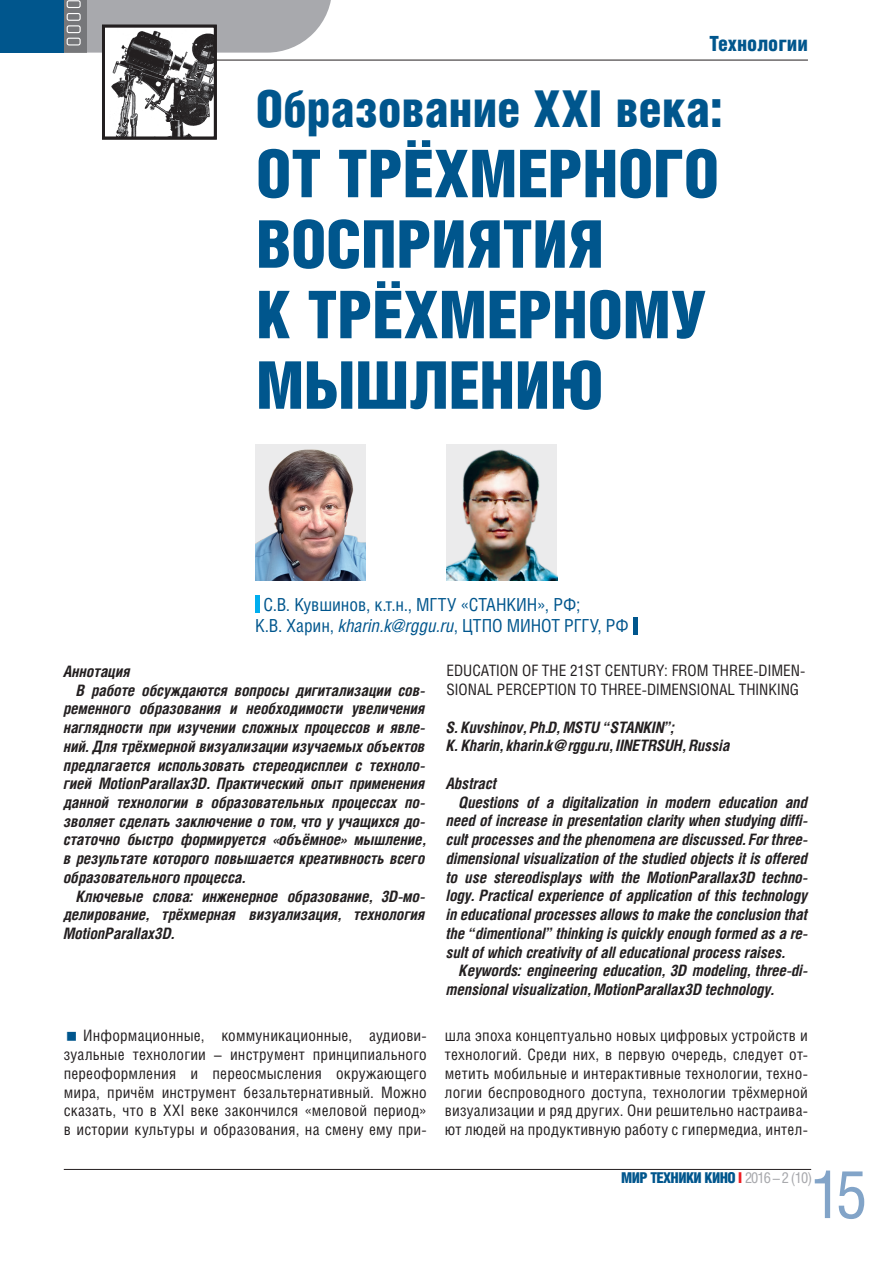
<style>
.page{position:relative;width:893px;height:1263px;background:#fff}
.page>*{position:absolute;margin:0;border:0;box-sizing:border-box;transform-origin:0 0}
.t1{font:66px/70.5px "Helios Cond Black C";letter-spacing:.065em;color:#00568d}
.t2{font:66px "Helios Cond C";color:#82a4c8}
.t3{font:51px "Helios Cond Black C";letter-spacing:-.005em;color:#00568d}
.t4{font:21px "Helios Cond Black C";color:#00568d}
.t5{font:18px/21.6px "Helios Cond C";letter-spacing:-.005em;color:#00568d}
.t6{font:italic 700 15.75px/18.8px "Helios Cond C";color:#231f20}
.t7{font:15.75px/18.8px "Helios Cond C";letter-spacing:.01em;color:#231f20;text-align:justify}
.t8{font:15px "Helios Cond C";letter-spacing:-.06em;color:#a8a9ad}
.t9{font:15px "Helios Cond Black C";color:#00568d}
.s1{font-style:italic}
.s2{font-family:"Helios Cond Black C";color:#00568d}
.s3{font-family:"Helios Cond Black C";color:#ee1d23}
</style>
<div class="page">
<svg style="left:0;top:0;width:331px;height:53px;background:#8297a7"></svg>
<hr style="left:64px;top:1169px;width:747px;height:1px;background:#231f20">
<hr style="left:113px;top:60px;width:695px;height:1px;background:#231f20">
<img style="left:106px;top:29px;width:107px;height:106px">
<div style="left:102px;top:25px;width:115px;height:114px;border:3px solid #231f20"></div>
<hr style="left:255px;top:596px;width:4px;height:17px;background:#00aeef">
<hr style="left:633px;top:618px;width:4px;height:17px;background:#00568d">
<img style="left:446px;top:444px;width:111px;height:137px">
<img style="left:255px;top:445px;width:111px;height:136px">
<h3 class="t4" style="left:709px;top:32px;width:100px">Технологии</h3>
<h2 class="t3" style="left:256px;top:79px;width:469px">Образование XXI века:</h2>
<h1 class="t1" style="left:256px;top:137px;width:465px">от трёхмерного восприятия<br>к трёхмерному мышлению</h1>
<p class="t5" style="left:255px;top:593px;width:375px;text-indent:8px">С.В. Кувшинов, к.т.н., МГТУ «СТАНКИН», РФ;<br>К.В. Харин, <span class="s1">kharin.k@rggu.ru</span>, ЦТПО МИНОТ РГГУ, РФ</p>
<p class="t6" style="left:64px;top:661px;width:68px">Аннотация</p>
<p class="t6" style="left:77px;top:680px;width:350px">В работе обсуждаются вопросы дигитализации сов-</p>
<p class="t6" style="left:64px;top:699px;width:363px">ременного образования и необходимости увеличения</p>
<p class="t6" style="left:64px;top:718px;width:363px">наглядности при изучении сложных процессов и явле-</p>
<p class="t6" style="left:64px;top:736px;width:363px">ний. Для трёхмерной визуализации изучаемых объектов</p>
<p class="t6" style="left:64px;top:755px;width:363px">предлагается использовать стереодисплеи с техноло-</p>
<p class="t6" style="left:64px;top:774px;width:363px">гией MotionParallax3D. Практический опыт применения</p>
<p class="t6" style="left:64px;top:792px;width:363px">данной технологии в образовательных процессах по-</p>
<p class="t6" style="left:64px;top:811px;width:363px">зволяет сделать заключение о том, что у учащихся до-</p>
<p class="t6" style="left:64px;top:830px;width:363px">статочно быстро формируется «объёмное» мышление,</p>
<p class="t6" style="left:64px;top:849px;width:363px">в результате которого повышается креативность всего</p>
<p class="t6" style="left:64px;top:867px;width:183px">образовательного процесса.</p>
<p class="t6" style="left:77px;top:886px;width:350px">Ключевые слова: инженерное образование, 3D-мо-</p>
<p class="t6" style="left:64px;top:905px;width:363px">делирование, трёхмерная визуализация, технология</p>
<p class="t6" style="left:64px;top:924px;width:112px">MotionParallax3D.</p>
<p class="t7" style="left:446px;top:661px;width:360px">EDUCATION OF THE 21st CENTURY: FROM THREE-DIMEN-<br>SIONAL PERCEPTION TO THREE-DIMENSIONAL THINKING</p>
<p class="t6" style="left:446px;top:717px;width:285px">S. Kuvshinov, Ph.D, MSTU “STANKIN”;<br>K. Kharin, kharin.k@rggu.ru, IINETRSUH, Russia</p>
<p class="t6" style="left:446px;top:773px;width:52px">Abstraсt</p>
<p class="t6" style="left:459px;top:792px;width:350px">Questions of a digitalization in modern education and</p>
<p class="t6" style="left:446px;top:811px;width:363px">need of increase in presentation clarity when studying diffi-</p>
<p class="t6" style="left:446px;top:830px;width:363px">cult processes and the phenomena are discussed. For three-</p>
<p class="t6" style="left:446px;top:848px;width:363px">dimensional visualization of the studied objects it is offered</p>
<p class="t6" style="left:446px;top:867px;width:362px">to use stereodisplays with the MotionParallax3D techno-</p>
<p class="t6" style="left:446px;top:886px;width:363px">logy. Practical experience of application of this technology</p>
<p class="t6" style="left:446px;top:905px;width:363px">in educational processes allows to make the conclusion that</p>
<p class="t6" style="left:446px;top:923px;width:363px">the “dimentional” thinking is quickly enough formed as a re-</p>
<p class="t6" style="left:446px;top:942px;width:340px">sult of which creativity of all educational process raises.</p>
<p class="t6" style="left:459px;top:961px;width:350px">Keywords: engineering education, 3D modeling, three-di-</p>
<p class="t6" style="left:446px;top:980px;width:329px">mensional visualization, MotionParallax3D technology.</p>
<p class="t7" style="left:64px;top:1026px;width:365px;text-indent:19px">Информационные, коммуникационные, аудиови&shy;зуальные технологии – инструмент принципиального переоформления и переосмысления окружающего мира, причём инструмент безальтернативный. Можно сказать, что в XXI веке закончился «меловой период» в истории культуры и образования, на смену ему при-</p>
<p class="t7" style="left:445px;top:1026px;width:365px">шла эпоха концептуально новых цифровых устройств и технологий. Среди них, в первую очередь, следует от&shy;метить мобильные и интерактивные технологии, техно&shy;логии беспроводного доступа, технологии трёхмерной визуализации и ряд других. Они решительно настраива&shy;ют людей на продуктивную работу с гипермедиа, интел-</p>
<h1 class="t2" style="left:810px;top:1155px;width:59px">15</h1>
<p class="t9" style="left:621px;top:1169px;width:66px">МИР ТЕХНИКИ</p>
<p class="t8" style="left:705px;top:1169px;width:109px"><span class="s2">КИНО</span> <span class="s3">I</span> 2016 – 2 (10)</p>
</div>
